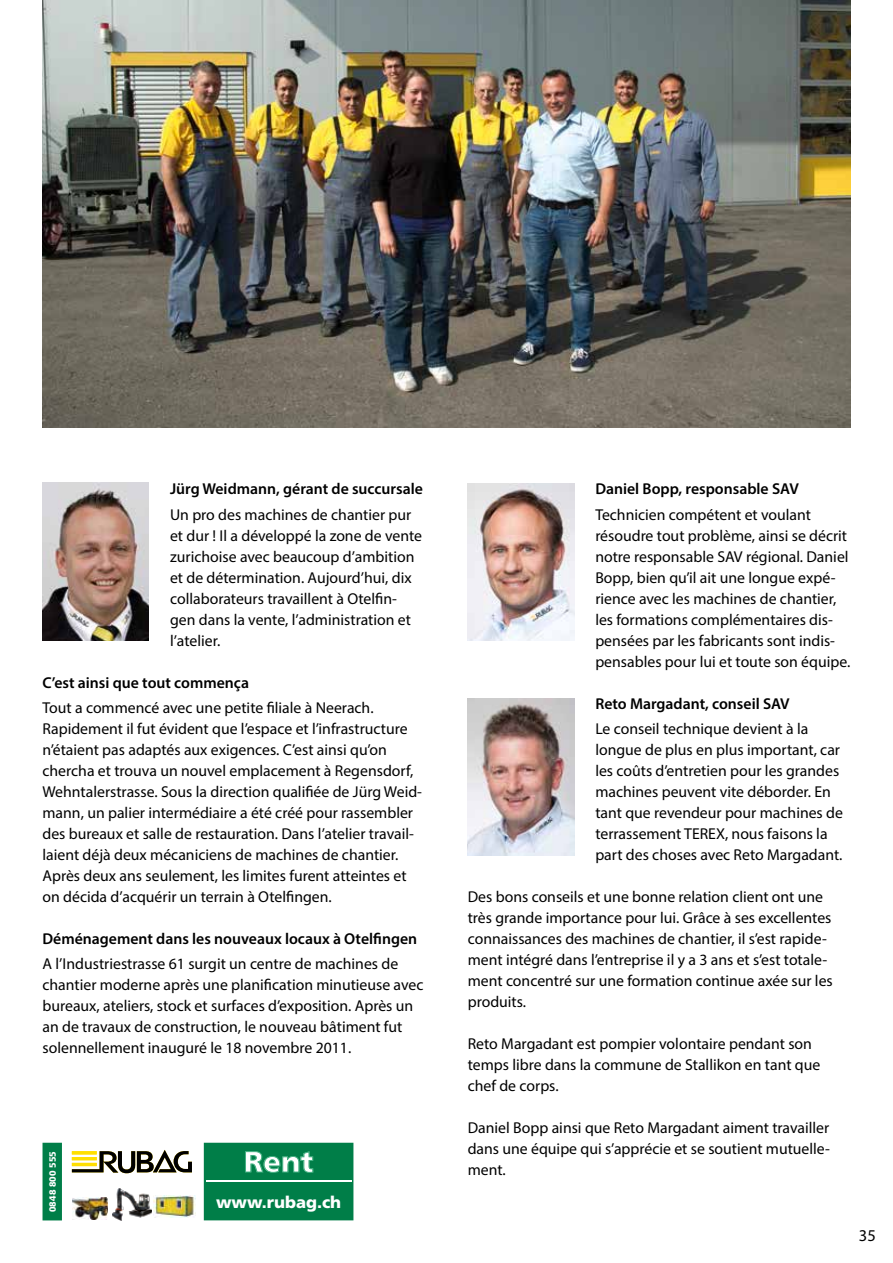
<style>
.page{position:relative;width:893px;height:1263px;background:#fff}
.page>*{position:absolute;margin:0;border:0;box-sizing:border-box;transform-origin:0 0}
.t1{font:900 29.25px "Frutiger";color:#fff}
.t2{font:900 16.5px "Frutiger";color:#fff}
.t3{font:16.5px "Myriad Pro";color:#000}
.t4{font:15.75px/21px "Myriad Pro";color:#000}
.t5{font:600 15.75px "Myriad Pro";color:#000}
.t6{font:900 9px "Frutiger";color:#fff}
</style>
<div class="page">
<img style="left:43px;top:0;width:807px;height:427px">
<img style="left:43px;top:483px;width:106px;height:157px">
<img style="left:468px;top:484px;width:106px;height:156px">
<img style="left:468px;top:698px;width:106px;height:158px">
<div style="left:43px;top:1143px;width:19px;height:77px;background:#007e48"></div>
<div style="left:204px;top:1143px;width:149px;height:77px;background:#007e48"></div>
<hr style="left:206px;top:1180px;width:145px;height:1px;background:#fff">
<svg style="left:72px;top:1150px;width:120px;height:23px"></svg>
<hr style="left:72px;top:1163px;width:25px;height:3px;background:#ffdf00">
<hr style="left:72px;top:1151px;width:25px;height:3px;background:#ffdf00">
<hr style="left:72px;top:1157px;width:25px;height:3px;background:#ffdf00">
<svg style="left:245px;top:1151px;width:69px;height:22px"></svg>
<img style="left:154px;top:1195px;width:42px;height:22px">
<img style="left:112px;top:1188px;width:40px;height:32px">
<img style="left:72px;top:1197px;width:35px;height:22px">
<p class="t5" style="left:170px;top:479px;width:254px">Jürg Weidmann, gérant de succursale</p>
<p class="t4" style="left:170px;top:504px;width:253px">Un pro des machines de chantier pur et dur ! Il a développé la zone de vente zurichoise avec beaucoup d’ambition et de détermination. Aujourd’hui, dix collaborateurs travaillent à Otelfin&shy;gen dans la vente, l’administration et l’atelier.</p>
<p class="t5" style="left:43px;top:672px;width:208px">C’est ainsi que tout commença</p>
<p class="t4" style="left:43px;top:697px;width:381px">Tout a commencé avec une petite filiale à Neerach.<br>Rapidement il fut évident que l’espace et l’infrastructure n’étaient pas adaptés aux exigences. C’est ainsi qu’on chercha et trouva un nouvel emplacement à Regensdorf, Wehntalerstrasse. Sous la direction qualifiée de Jürg Weid&shy;mann, un palier intermédiaire a été créé pour rassembler des bureaux et salle de restauration. Dans l’atelier travail&shy;laient déjà deux mécaniciens de machines de chantier.<br>Après deux ans seulement, les limites furent atteintes et on décida d’acquérir un terrain à Otelfingen.</p>
<p class="t5" style="left:43px;top:929px;width:376px">Déménagement dans les nouveaux locaux à Otelfingen</p>
<p class="t4" style="left:43px;top:953px;width:382px">A l’Industriestrasse 61 surgit un centre de machines de chantier moderne après une planification minutieuse avec bureaux, ateliers, stock et surfaces d’exposition. Après un an de travaux de construction, le nouveau bâtiment fut solennellement inauguré le 18 novembre 2011.</p>
<p class="t6" style="left:47px;top:1212px;width:62px;rotate:-90deg">0848 800 555</p>
<h1 class="t1" style="left:244px;top:1144px;width:71px">Rent</h1>
<p class="t2" style="left:216px;top:1192px;width:127px">www.rubag.ch</p>
<p class="t5" style="left:595px;top:479px;width:205px">Daniel Bopp, responsable SAV</p>
<p class="t4" style="left:595px;top:504px;width:257px">Technicien compétent et voulant résoudre tout problème, ainsi se décrit notre responsable SAV régional. Daniel Bopp, bien qu’il ait une longue expé&shy;rience avec les machines de chantier, les formations complémentaires dis&shy;pensées par les fabricants sont indis&shy;pensables pour lui et toute son équipe.</p>
<p class="t5" style="left:595px;top:693px;width:196px">Reto Margadant, conseil SAV</p>
<p class="t4" style="left:595px;top:718px;width:249px">Le conseil technique devient à la longue de plus en plus important, car les coûts d’entretien pour les grandes machines peuvent vite déborder. En tant que revendeur pour machines de terrassement TEREX, nous faisons la part des choses avec Reto Margadant.</p>
<p class="t4" style="left:468px;top:886px;width:367px">Des bons conseils et une bonne relation client ont une très grande importance pour lui. Grâce à ses excellentes connaissances des machines de chantier, il s’est rapide&shy;ment intégré dans l’entreprise il y a 3 ans et s’est totale&shy;ment concentré sur une formation continue axée sur les produits.</p>
<p class="t4" style="left:468px;top:1033px;width:354px">Reto Margadant est pompier volontaire pendant son temps libre dans la commune de Stallikon en tant que chef de corps.</p>
<p class="t4" style="left:468px;top:1117px;width:364px;text-align:justify">Daniel Bopp ainsi que Reto Margadant aiment travailler dans une équipe qui s’apprécie et se soutient mutuelle&shy;ment.</p>
<p class="t3" style="left:859px;top:1225px;width:18px">35</p>
</div>
